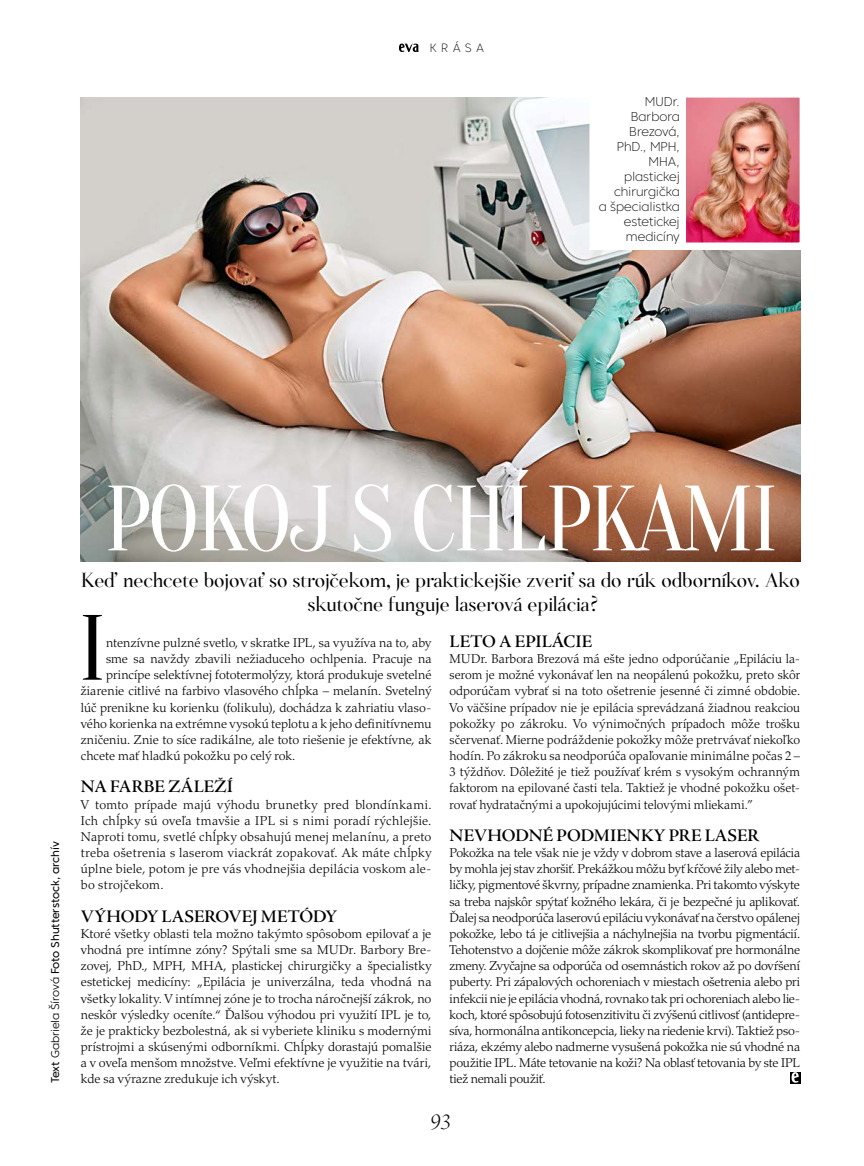
<style>
.page{position:relative;width:864px;height:1166px;background:#fff}
.page>*{position:absolute;margin:0;border:0;box-sizing:border-box;transform-origin:0 0}
.t1{font:92.4px "Oranienbaum";letter-spacing:-.03em;color:#fff}
.t2{font:92.4px "Oranienbaum";color:#000}
.t3{font:24px "Adobe Jenson Pro Lt It Disp";color:#000}
.t4{font:19.5px/24px "Salinas Demo";color:#000}
.t5{font:18px "Adobe Jenson Pro Semibold Subh";letter-spacing:-.005em;color:#000}
.t6{font:300 12.75px/16.2px "Palatino LT Pro";letter-spacing:.005em;color:#000;text-align:justify}
.t7{font:200 12.75px/15px "Core Sans CR 25";letter-spacing:-.015em;color:#000;text-align:right}
.t8{font:200 12px "Core Sans CR 25";letter-spacing:.365em;color:#000}
.t9{font:11.25px "Core Sans CR 45";letter-spacing:-.015em;color:#000}
.s1{font-family:"Core Sans CR 35";font-weight:300}
</style>
<div class="page">
<img style="left:81px;top:97px;width:718px;height:464px">
<svg style="left:399px;top:43px;width:19px;height:9px"></svg>
<div style="left:789px;top:1071px;width:10px;height:12px;background:#000"></div>
<svg style="left:791px;top:1071px;width:7px;height:11px"></svg>
<div style="left:593px;top:94px;width:210px;height:152px;background:#fff"></div>
<img style="left:686px;top:99px;width:111px;height:142px">
<div style="left:589px;top:90px;width:217px;height:160px;border:8px solid #fff"></div>
<p class="t8" style="left:429px;top:40px;width:56px">KRÁSA</p>
<p class="t7" style="left:598px;top:94px;width:83px">MUDr.<br>Barbora<br>Brezová,<br>PhD., MPH,<br>MHA, plastickej chirurgička<br>a špecialistka estetickej medicíny</p>
<p class="t9" style="left:48px;top:1083px;width:243px;rotate:-90deg">Text <span class="s1">Gabriela Šírová</span> Foto Shutterstock, archív</p>
<h1 class="t1" style="left:104px;top:467px;width:675px">POKOJ S CHĹPKAMI</h1>
<h3 class="t4" style="left:307px;top:568px;width:493px;text-indent:-226px">Keď nechcete bojovať so strojčekom, je praktickejšie zveriť sa do rúk odborníkov. Ako skutočne funguje laserová epilácia?</h3>
<h1 class="t2" style="left:79px;top:596px;width:29px">I</h1>
<h3 class="t5" style="left:449px;top:631px;width:144px">LETO A EPILÁCIE</h3>
<p class="t6" style="left:449px;top:650px;width:352px">MUDr. Barbora Brezová má ešte jedno odporúčanie „Epiláciu la&shy;serom je možné vykonávať len na neopálenú pokožku, preto skôr odporúčam vybrať si na toto ošetrenie jesenné či zimné obdobie.<br>Vo väčšine prípadov nie je epilácia sprevádzaná žiadnou reakciou pokožky po zákroku. Vo výnimočných prípadoch môže trošku sčervenať. Mierne podráždenie pokožky môže pretrvávať niekoľko hodín. Po zákroku sa neodporúča opaľovanie minimálne počas 2 – 3 týždňov. Dôležité je tiež používať krém s vysokým ochranným faktorom na epilované časti tela. Taktiež je vhodné pokožku ošet&shy;rovať hydratačnými a upokojujúcimi telovými mliekami.”</p>
<h3 class="t5" style="left:449px;top:824px;width:311px">NEVHODNÉ PODMIENKY PRE LASER</h3>
<p class="t6" style="left:449px;top:844px;width:352px">Pokožka na tele však nie je vždy v dobrom stave a laserová epilácia by mohla jej stav zhoršiť. Prekážkou môžu byť kŕčové žily alebo met&shy;ličky, pigmentové škvrny, prípadne znamienka. Pri takomto výskyte sa treba najskôr spýtať kožného lekára, či je bezpečné ju aplikovať.<br>Ďalej sa neodporúča laserovú epiláciu vykonávať na čerstvo opálenej pokožke, lebo tá je citlivejšia a náchylnejšia na tvorbu pigmentácií.<br>Tehotenstvo a dojčenie môže zákrok skomplikovať pre hormonálne zmeny. Zvyčajne sa odporúča od osemnástich rokov až po dovŕšení puberty. Pri zápalových ochoreniach v miestach ošetrenia alebo pri infekcii nie je epilácia vhodná, rovnako tak pri ochoreniach alebo lie&shy;koch, ktoré spôsobujú fotosenzitivitu či zvýšenú citlivosť (antidepre&shy;síva, hormonálna antikoncepcia, lieky na riedenie krvi). Taktiež pso&shy;riáza, ekzémy alebo nadmerne vysušená pokožka nie sú vhodné na použitie IPL. Máte tetovanie na koži? Na oblasť tetovania by ste IPL tiež nemali použiť.</p>
<p class="t6" style="left:106px;top:634px;width:327px">ntenzívne pulzné svetlo, v skratke IPL, sa využíva na to, aby</p>
<p class="t6" style="left:106px;top:650px;width:327px">sme sa navždy zbavili nežiaduceho ochlpenia. Pracuje na</p>
<p class="t6" style="left:106px;top:666px;width:327px">princípe selektívnej fototermolýzy, ktorá produkuje svetelné</p>
<p class="t6" style="left:81px;top:682px;width:352px">žiarenie citlivé na farbivo vlasového chĺpka – melanín. Svetelný</p>
<p class="t6" style="left:81px;top:699px;width:352px">lúč prenikne ku korienku (folikulu), dochádza k zahriatiu vlaso-</p>
<p class="t6" style="left:81px;top:715px;width:352px">vého korienka na extrémne vysokú teplotu a k jeho definitívnemu</p>
<p class="t6" style="left:81px;top:731px;width:352px">zničeniu. Znie to síce radikálne, ale toto riešenie je efektívne, ak</p>
<p class="t6" style="left:81px;top:747px;width:216px">chcete mať hladkú pokožku po celý rok.</p>
<h3 class="t5" style="left:81px;top:776px;width:153px">NA FARBE ZÁLEŽÍ</h3>
<p class="t6" style="left:81px;top:796px;width:352px">V tomto prípade majú výhodu brunetky pred blondínkami.<br>Ich chĺpky sú oveľa tmavšie a IPL si s nimi poradí rýchlejšie.<br>Naproti tomu, svetlé chĺpky obsahujú menej melanínu, a preto treba ošetrenia s laserom viackrát zopakovať. Ak máte chĺpky úplne biele, potom je pre vás vhodnejšia depilácia voskom ale&shy;bo strojčekom.</p>
<h3 class="t5" style="left:81px;top:905px;width:257px">VÝHODY LASEROVEJ METÓDY</h3>
<p class="t6" style="left:81px;top:925px;width:352px">Ktoré všetky oblasti tela možno takýmto spôsobom epilovať a je vhodná pre intímne zóny? Spýtali sme sa MUDr. Barbory Bre&shy;zovej, PhD., MPH, MHA, plastickej chirurgičky a špecialistky estetickej medicíny: „Epilácia je univerzálna, teda vhodná na všetky lokality. V intímnej zóne je to trocha náročnejší zákrok, no neskôr výsledky oceníte.“ Ďalšou výhodou pri využití IPL je to, že je prakticky bezbolestná, ak si vyberiete kliniku s modernými prístrojmi a skúsenými odborníkmi. Chĺpky dorastajú pomalšie a v oveľa menšom množstve. Veľmi efektívne je využitie na tvári, kde sa výrazne zredukuje ich výskyt.</p>
<h2 class="t3" style="left:430px;top:1108px;width:22px">93</h2>
</div>
